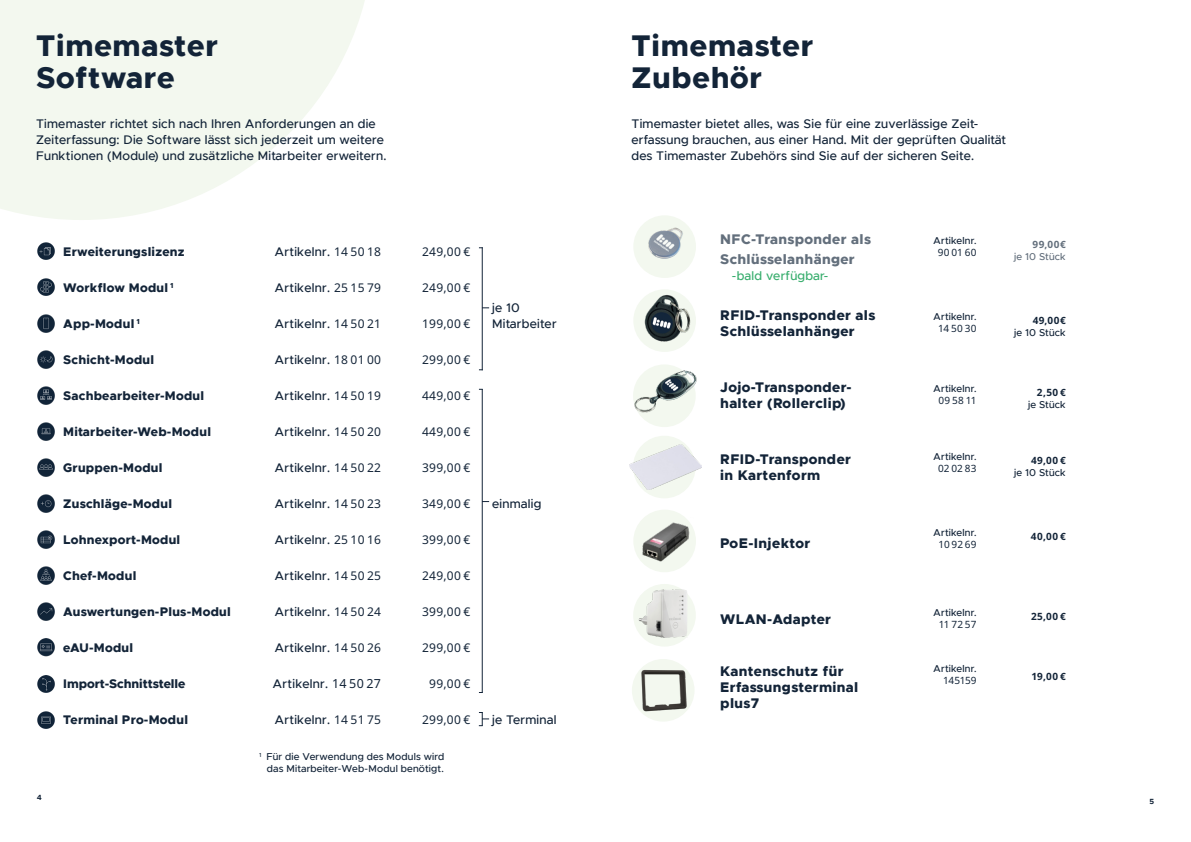
<style>
.page{position:relative;width:1191px;height:842px;background:#fff}
.page>*{position:absolute;margin:0;border:0;box-sizing:border-box;transform-origin:0 0}
.t1{font:800 30px/32px "Metropolis";letter-spacing:.03em;color:#132438}
.t2{font:800 14px/16px "Metropolis";letter-spacing:.03em;color:#132438}
.t3{font:800 14px/20px "Metropolis";letter-spacing:.03em;color:#636f7c}
.t4{font:500 12.5px/16px "Metropolis";letter-spacing:.02em;color:#132438}
.t5{font:800 12.5px "Metropolis";letter-spacing:.02em;color:#132438}
.t6{font:800 12.5px "Metropolis";color:#132438}
.t7{font:500 12.5px "Metropolis";letter-spacing:.02em;color:#39ae6e}
.t8{font:12px "Noto Sans";letter-spacing:.02em;color:#132438}
.t9{font:500 10px/12px "Metropolis";letter-spacing:.02em;color:#132438;text-align:right}
.t10{font:10px "Noto Sans";letter-spacing:.005em;color:#132438}
.t11{font:700 10px "Noto Sans";letter-spacing:.05em;color:#132438}
.t12{font:500 10px "Metropolis";letter-spacing:.015em;color:#636f7c}
.t13{font:700 10px "Noto Sans";color:#636f7c}
.t14{font:700 7.5px "Metropolis";color:#132438}
.s1{font-family:"Noto Sans";font-weight:400;font-size:12px}
.s2{font-family:"Noto Sans";font-weight:400}
</style>
<div class="page">
<svg style="left:0;top:0;width:365px;height:220px;fill:#f3f8ef"></svg>
<div style="left:633px;top:289px;width:63px;height:63px;background:#f3f8ef;border-radius:50%"></div>
<img style="left:637px;top:295px;width:54px;height:47px">
<div style="left:633px;top:436px;width:62px;height:62px;background:#f3f8ef;border-radius:50%"></div>
<div style="left:633px;top:364px;width:62px;height:63px;background:#f3f8ef;border-radius:50%"></div>
<img style="left:634px;top:368px;width:63px;height:52px">
<div style="left:633px;top:584px;width:63px;height:63px;background:#f3f8ef;border-radius:50%"></div>
<img style="left:639px;top:590px;width:48px;height:48px">
<img style="left:632px;top:659px;width:62px;height:62px">
<img style="left:633px;top:510px;width:63px;height:60px">
<img style="left:629px;top:445px;width:72px;height:44px">
<div style="left:633px;top:215px;width:63px;height:63px;background:#f3f8ef;border-radius:50%"></div>
<img style="left:639px;top:227px;width:44px;height:32px">
<hr style="left:482px;top:248px;width:1px;height:122px;background:#132438">
<hr style="left:482px;top:389px;width:1px;height:304px;background:#132438">
<svg style="left:479px;top:712px;width:9px;height:14px"></svg>
<img style="left:37px;top:602px;width:18px;height:19px">
<img style="left:37px;top:711px;width:18px;height:18px">
<img style="left:37px;top:675px;width:18px;height:18px">
<img style="left:37px;top:638px;width:18px;height:19px">
<img style="left:37px;top:566px;width:18px;height:19px">
<img style="left:37px;top:242px;width:18px;height:18px">
<img style="left:37px;top:458px;width:18px;height:19px">
<img style="left:37px;top:494px;width:18px;height:19px">
<img style="left:37px;top:386px;width:18px;height:19px">
<img style="left:37px;top:530px;width:18px;height:19px">
<img style="left:37px;top:422px;width:18px;height:19px">
<img style="left:37px;top:314px;width:18px;height:19px">
<img style="left:37px;top:350px;width:18px;height:19px">
<img style="left:37px;top:278px;width:18px;height:18px">
<h1 class="t1" style="left:36px;top:30px;width:183px">Timemaster<br>Software</h1>
<p class="t4" style="left:36px;top:116px;width:352px">Timemaster richtet sich nach Ihren Anforderungen an die<br>Zeiterfassung: Die Software lässt sich jederzeit um weitere<br>Funktionen (Module) und zusätzliche Mitarbeiter erweitern.</p>
<p class="t5" style="left:63px;top:244px;width:123px">Erweiterungslizenz</p>
<p class="t5" style="left:63px;top:280px;width:112px">Workflow Modul <sup>1</sup></p>
<p class="t5" style="left:63px;top:316px;width:78px">App-Modul <sup>1</sup></p>
<p class="t5" style="left:63px;top:352px;width:92px">Schicht-Modul</p>
<p class="t5" style="left:63px;top:388px;width:142px">Sachbearbeiter-Modul</p>
<p class="t5" style="left:63px;top:424px;width:149px">Mitarbeiter-Web-Modul</p>
<p class="t5" style="left:63px;top:460px;width:101px">Gruppen-Modul</p>
<p class="t5" style="left:63px;top:496px;width:110px">Zuschläge-Modul</p>
<p class="t5" style="left:63px;top:532px;width:119px">Lohnexport-Modul</p>
<p class="t5" style="left:63px;top:568px;width:75px">Chef-Modul</p>
<p class="t5" style="left:63px;top:604px;width:169px">Auswertungen-Plus-Modul</p>
<p class="t5" style="left:63px;top:640px;width:71px">eAU-Modul</p>
<p class="t6" style="left:63px;top:676px;width:124px">Import-Schnittstelle</p>
<p class="t5" style="left:63px;top:712px;width:126px">Terminal Pro-Modul</p>
<p class="t14" style="left:37px;top:793px;width:7px">4</p>
<p class="t4" style="left:274px;top:244px;width:108px">Artikelnr. <span class="s1">14 50 18</span></p>
<p class="t4" style="left:274px;top:280px;width:108px">Artikelnr. <span class="s1">25 15 79</span></p>
<p class="t4" style="left:274px;top:316px;width:108px">Artikelnr. <span class="s1">14 50 21</span></p>
<p class="t4" style="left:274px;top:352px;width:108px">Artikelnr. <span class="s1">18 01 00</span></p>
<p class="t4" style="left:274px;top:388px;width:108px">Artikelnr. <span class="s1">14 50 19</span></p>
<p class="t4" style="left:274px;top:424px;width:108px">Artikelnr. <span class="s1">14 50 20</span></p>
<p class="t4" style="left:274px;top:460px;width:108px">Artikelnr. <span class="s1">14 50 22</span></p>
<p class="t4" style="left:274px;top:496px;width:108px">Artikelnr. <span class="s1">14 50 23</span></p>
<p class="t4" style="left:274px;top:532px;width:108px">Artikelnr. <span class="s1">25 10 16</span></p>
<p class="t4" style="left:274px;top:568px;width:108px">Artikelnr. <span class="s1">14 50 25</span></p>
<p class="t4" style="left:274px;top:604px;width:108px">Artikelnr. <span class="s1">14 50 24</span></p>
<p class="t4" style="left:274px;top:640px;width:108px">Artikelnr. <span class="s1">14 50 26</span></p>
<p class="t4" style="left:273px;top:676px;width:110px">Artikelnr. <span class="s2">14 50 27</span></p>
<p class="t4" style="left:274px;top:712px;width:108px">Artikelnr. <span class="s1">14 51 75</span></p>
<p class="t8" style="left:422px;top:245px;width:50px">249,00 €</p>
<p class="t8" style="left:422px;top:281px;width:50px">249,00 €</p>
<p class="t8" style="left:422px;top:317px;width:50px">199,00 €</p>
<p class="t8" style="left:422px;top:353px;width:50px">299,00 €</p>
<p class="t8" style="left:422px;top:389px;width:50px">449,00 €</p>
<p class="t8" style="left:422px;top:425px;width:50px">449,00 €</p>
<p class="t8" style="left:422px;top:461px;width:50px">399,00 €</p>
<p class="t8" style="left:422px;top:497px;width:50px">349,00 €</p>
<p class="t8" style="left:422px;top:533px;width:50px">399,00 €</p>
<p class="t8" style="left:422px;top:569px;width:50px">249,00 €</p>
<p class="t8" style="left:422px;top:605px;width:50px">399,00 €</p>
<p class="t8" style="left:422px;top:641px;width:50px">299,00 €</p>
<p class="t8" style="left:429px;top:677px;width:42px">99,00 €</p>
<p class="t8" style="left:422px;top:713px;width:50px">299,00 €</p>
<p class="t9" style="left:259px;top:751px;width:187px"><sup>1</sup> Für die Verwendung des Moduls wird das Mitarbeiter-Web-Modul benötigt.</p>
<p class="t4" style="left:492px;top:300px;width:66px">je 10<br>Mitarbeiter</p>
<p class="t4" style="left:492px;top:496px;width:51px">einmalig</p>
<p class="t4" style="left:492px;top:712px;width:66px">je Terminal</p>
<h1 class="t1" style="left:631px;top:30px;width:183px">Timemaster<br>Zubehör</h1>
<p class="t4" style="left:631px;top:116px;width:376px">Timemaster bietet alles, was Sie für eine zuverlässige Zeit&shy;erfassung brauchen, aus einer Hand. Mit der geprüften Qualität des Timemaster Zubehörs sind Sie auf der sicheren Seite.</p>
<p class="t3" style="left:720px;top:229px;width:152px">NFC-Transponder als<br>Schlüsselanhänger</p>
<p class="t9" style="left:933px;top:235px;width:45px">Artikelnr.</p>
<p class="t10" style="left:937px;top:247px;width:40px">90 01 60</p>
<p class="t13" style="left:1032px;top:239px;width:35px">99,00€</p>
<p class="t12" style="left:1014px;top:250px;width:53px">je 10 Stück</p>
<p class="t7" style="left:732px;top:268px;width:98px">-bald verfügbar-</p>
<p class="t2" style="left:720px;top:307px;width:157px">RFID-Transponder als<br>Schlüsselanhänger</p>
<p class="t9" style="left:933px;top:311px;width:45px">Artikelnr.</p>
<p class="t10" style="left:938px;top:323px;width:40px">14 50 30</p>
<p class="t11" style="left:1032px;top:315px;width:34px">49,00€</p>
<p class="t9" style="left:1014px;top:327px;width:53px">je 10 Stück</p>
<p class="t2" style="left:720px;top:379px;width:133px">Jojo-Transponder&shy;halter (Rollerclip)</p>
<p class="t9" style="left:933px;top:383px;width:45px">Artikelnr.</p>
<p class="t10" style="left:938px;top:395px;width:39px">09 58 11</p>
<p class="t11" style="left:1036px;top:387px;width:30px">2,50 €</p>
<p class="t9" style="left:1028px;top:399px;width:39px">je Stück</p>
<p class="t2" style="left:720px;top:451px;width:132px">RFID-Transponder in Kartenform</p>
<p class="t9" style="left:933px;top:451px;width:45px">Artikelnr.</p>
<p class="t10" style="left:938px;top:463px;width:40px">02 02 83</p>
<p class="t11" style="left:1031px;top:455px;width:36px">49,00 €</p>
<p class="t9" style="left:1014px;top:467px;width:53px">je 10 Stück</p>
<p class="t2" style="left:720px;top:535px;width:92px">PoE-Injektor</p>
<p class="t9" style="left:933px;top:527px;width:45px">Artikelnr.</p>
<p class="t10" style="left:938px;top:539px;width:39px">10 92 69</p>
<p class="t11" style="left:1031px;top:531px;width:36px">40,00 €</p>
<p class="t2" style="left:720px;top:611px;width:112px">WLAN-Adapter</p>
<p class="t2" style="left:720px;top:663px;width:140px">Kantenschutz für<br>Erfassungsterminal plus7</p>
<p class="t9" style="left:933px;top:607px;width:45px">Artikelnr.</p>
<p class="t10" style="left:938px;top:619px;width:39px">11 72 57</p>
<p class="t9" style="left:933px;top:663px;width:45px">Artikelnr.</p>
<p class="t10" style="left:943px;top:675px;width:35px">145159</p>
<p class="t11" style="left:1031px;top:611px;width:36px">25,00 €</p>
<p class="t11" style="left:1031px;top:671px;width:36px">19,00 €</p>
<p class="t14" style="left:1149px;top:797px;width:6px">5</p>
</div>
